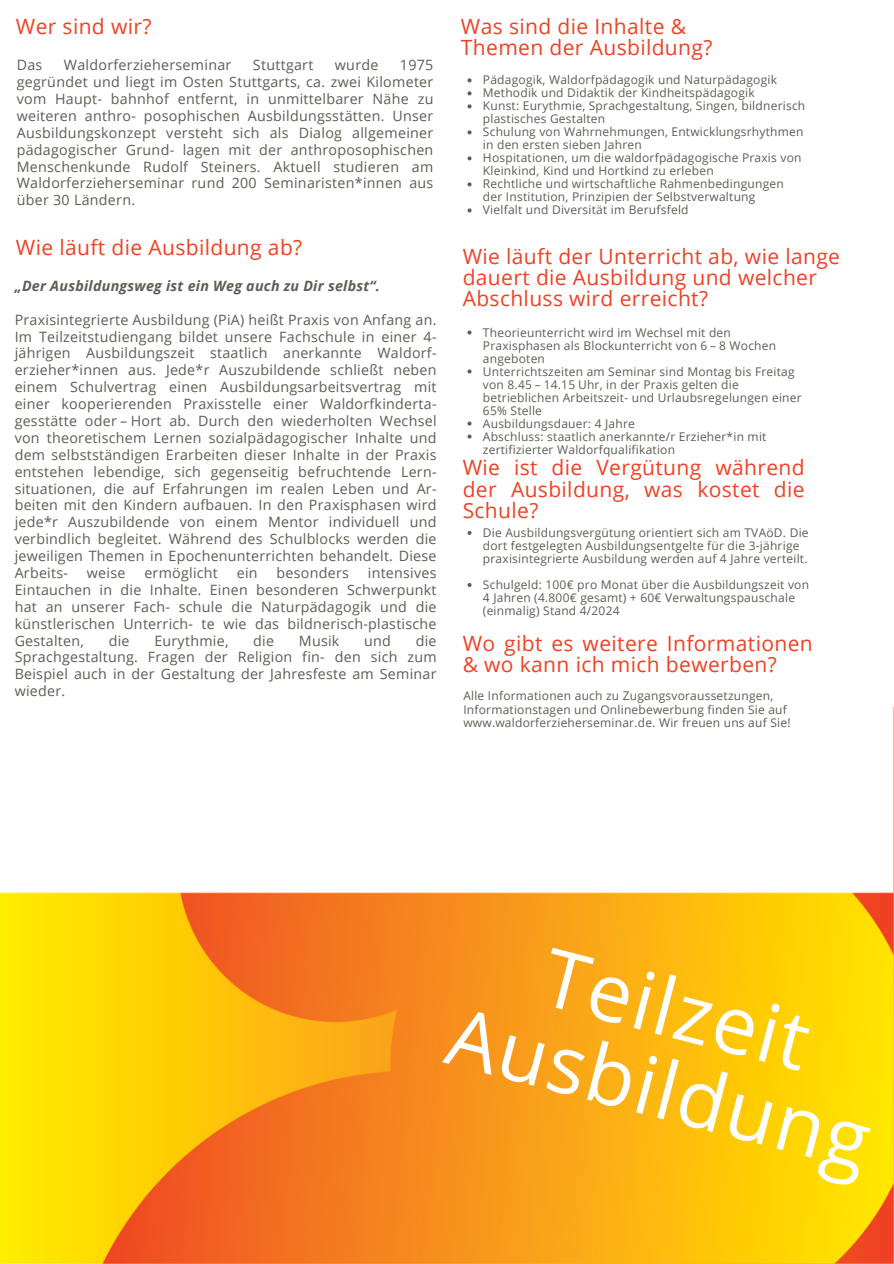
<style>
.page{position:relative;width:894px;height:1264px;background:#fff}
.page>*{position:absolute;margin:0;border:0;box-sizing:border-box;transform-origin:0 0}
.t1{font:80.25px "Open Sans";color:#fff}
.t2{font:21px/21.3px "Open Sans";letter-spacing:.02em;color:#ef4123}
.t3{font:14.25px/16.8px "Open Sans";letter-spacing:.02em;color:#5b5e51;text-align:justify}
.t4{font:italic 700 14.25px "Open Sans";letter-spacing:.02em;color:#5b5e51}
.t5{font:12px/13px "Open Sans";letter-spacing:.02em;color:#5b5e51}
</style>
<div class="page">
<img style="left:0;top:79px;width:893px;height:1184px">
<svg style="left:467px;top:330px;width:4px;height:4px"></svg>
<svg style="left:467px;top:369px;width:4px;height:4px"></svg>
<svg style="left:467px;top:421px;width:4px;height:4px"></svg>
<svg style="left:467px;top:434px;width:4px;height:4px"></svg>
<svg style="left:467px;top:78px;width:4px;height:4px"></svg>
<svg style="left:467px;top:91px;width:4px;height:4px"></svg>
<svg style="left:467px;top:104px;width:4px;height:4px"></svg>
<svg style="left:467px;top:130px;width:4px;height:4px"></svg>
<svg style="left:467px;top:156px;width:4px;height:4px"></svg>
<svg style="left:467px;top:182px;width:4px;height:4px"></svg>
<svg style="left:467px;top:208px;width:4px;height:4px"></svg>
<svg style="left:467px;top:531px;width:4px;height:4px"></svg>
<svg style="left:467px;top:583px;width:4px;height:4px"></svg>
<h4 class="t2" style="left:16px;top:15px;width:137px">Wer sind wir?</h4>
<p class="t3" style="left:17px;top:56px;width:27px">Das</p>
<p class="t3" style="left:64px;top:56px;width:169px">Waldorferzieherseminar</p>
<p class="t3" style="left:253px;top:56px;width:62px">Stuttgart</p>
<p class="t3" style="left:335px;top:56px;width:45px">wurde</p>
<p class="t3" style="left:17px;top:56px;width:418px;text-indent:383px">1975 gegründet und liegt im Osten Stuttgarts, ca. zwei Kilometer vom Haupt- bahnhof entfernt, in unmittelbarer Nähe zu weiteren anthro- posophischen Ausbildungsstätten. Unser Ausbildungskonzept versteht sich als Dialog allgemeiner pädagogischer Grund- lagen mit der anthroposophischen Menschenkunde Rudolf Steiners. Aktuell studieren am Waldorferzieherseminar rund 200 Seminaristen*innen aus über 30 Ländern.</p>
<h2 class="t2" style="left:16px;top:236px;width:288px">Wie läuft die Ausbildung ab?</h2>
<p class="t4" style="left:15px;top:276px;width:367px">„Der Ausbildungsweg ist ein Weg auch zu Dir selbst“.</p>
<p class="t3" style="left:15px;top:311px;width:423px">Praxisintegrierte Ausbildung (PiA) heißt Praxis von Anfang an.<br>Im Teilzeitstudiengang bildet unsere Fachschule in einer 4- jährigen Ausbildungszeit staatlich anerkannte Waldorf&shy;erzieher*innen aus. Jede*r Auszubildende schließt neben einem Schulvertrag einen Ausbildungsarbeitsvertrag mit einer kooperierenden Praxisstelle einer Waldorfkinderta&shy;gesstätte oder – Hort ab. Durch den wiederholten Wechsel von theoretischem Lernen sozialpädagogischer Inhalte und dem selbstständigen Erarbeiten dieser Inhalte in der Praxis entstehen lebendige, sich gegenseitig befruchtende Lern&shy;situationen, die auf Erfahrungen im realen Leben und Ar&shy;beiten mit den Kindern aufbauen. In den Praxisphasen wird jede*r Auszubildende von einem Mentor individuell und verbindlich begleitet. Während des Schulblocks werden die jeweiligen Themen in Epochenunterrichten behandelt. Diese Arbeits-</p>
<p class="t3" style="left:87px;top:564px;width:40px">weise</p>
<p class="t3" style="left:144px;top:564px;width:75px">ermöglicht</p>
<p class="t3" style="left:237px;top:564px;width:22px">ein</p>
<p class="t3" style="left:276px;top:564px;width:74px">besonders</p>
<p class="t3" style="left:15px;top:564px;width:423px;text-indent:353px">intensives Eintauchen in die Inhalte. Einen besonderen Schwerpunkt hat an unserer Fach- schule die Naturpädagogik und die künstlerischen Unterrich- te wie das bildnerisch-plastische Gestalten,</p>
<p class="t3" style="left:15px;top:631px;width:423px;text-indent:401px">die Sprachgestaltung. Fragen der Religion fin- den sich zum Beispiel auch in der Gestaltung der Jahresfeste am Seminar wieder.</p>
<p class="t3" style="left:109px;top:631px;width:22px">die</p>
<p class="t3" style="left:154px;top:631px;width:76px">Eurythmie,</p>
<p class="t3" style="left:253px;top:631px;width:22px">die</p>
<p class="t3" style="left:299px;top:631px;width:42px">Musik</p>
<p class="t3" style="left:364px;top:631px;width:28px">und</p>
<h3 class="t2" style="left:461px;top:15px;width:253px">Was sind die Inhalte &amp;<br>Themen der Ausbildung?</h3>
<p class="t5" style="left:483px;top:73px;width:295px">Pädagogik, Waldorfpädagogik und Naturpädagogik</p>
<p class="t5" style="left:483px;top:86px;width:273px">Methodik und Didaktik der Kindheitspädagogik</p>
<p class="t5" style="left:483px;top:99px;width:324px">Kunst: Eurythmie, Sprachgestaltung, Singen, bildnerisch plastisches Gestalten</p>
<h2 class="t5" style="left:483px;top:125px;width:322px">Schulung von Wahrnehmungen, Entwicklungsrhythmen in den ersten sieben Jahren</h2>
<p class="t5" style="left:483px;top:151px;width:320px">Hospitationen, um die waldorfpädagogische Praxis von<br>Kleinkind, Kind und Hortkind zu erleben</p>
<p class="t5" style="left:483px;top:177px;width:302px">Rechtliche und wirtschaftliche Rahmenbedingungen der Institution, Prinzipien der Selbstverwaltung</p>
<h2 class="t5" style="left:483px;top:203px;width:207px">Vielfalt und Diversität im Berufsfeld</h2>
<p class="t2" style="left:462px;top:245px;width:379px">Wie läuft der Unterricht ab, wie lange dauert die Ausbildung und welcher<br>Abschluss wird erreicht?</p>
<p class="t5" style="left:483px;top:325px;width:295px">Theorieunterricht wird im Wechsel mit den<br>Praxisphasen als Blockunterricht von 6 – 8 Wochen angeboten</p>
<p class="t5" style="left:483px;top:364px;width:320px">Unterrichtszeiten am Seminar sind Montag bis Freitag von 8.45 – 14.15 Uhr, in der Praxis gelten die betrieblichen Arbeitszeit- und Urlaubsregelungen einer 65% Stelle</p>
<h2 class="t5" style="left:483px;top:416px;width:153px">Ausbildungsdauer: 4 Jahre</h2>
<p class="t5" style="left:483px;top:429px;width:285px">Abschluss: staatlich anerkannte/r Erzieher*in mit zertifizierter Waldorfqualifikation</p>
<h4 class="t2" style="left:462px;top:456px;width:343px;text-align:justify">Wie ist die Vergütung während der Ausbildung, was kostet die Schule?</h4>
<p class="t5" style="left:483px;top:525px;width:327px">Die Ausbildungsvergütung orientiert sich am TVAöD. Die dort festgelegten Ausbildungsentgelte für die 3-jährige praxisintegrierte Ausbildung werden auf 4 Jahre verteilt.</p>
<h1 class="t5" style="left:483px;top:577px;width:327px">Schulgeld: 100€ pro Monat über die Ausbildungszeit von<br>4 Jahren (4.800€ gesamt) + 60€ Verwaltungspauschale (einmalig) Stand 4/2024</h1>
<h2 class="t2" style="left:462px;top:632px;width:351px">Wo gibt es weitere Informationen &amp; wo kann ich mich bewerben?</h2>
<p class="t5" style="left:463px;top:689px;width:328px;line-height:13.5px">Alle Informationen auch zu Zugangsvoraussetzungen,<br>Informationstagen und Onlinebewerbung finden Sie auf www.waldorferzieherseminar.de. Wir freuen uns auf Sie!</p>
<h2 class="t1" style="left:558px;top:920px;width:273px;rotate:14deg">Teilzeit</h2>
<h2 class="t1" style="left:462px;top:980px;width:434px;rotate:14deg">Ausbildung</h2>
</div>
